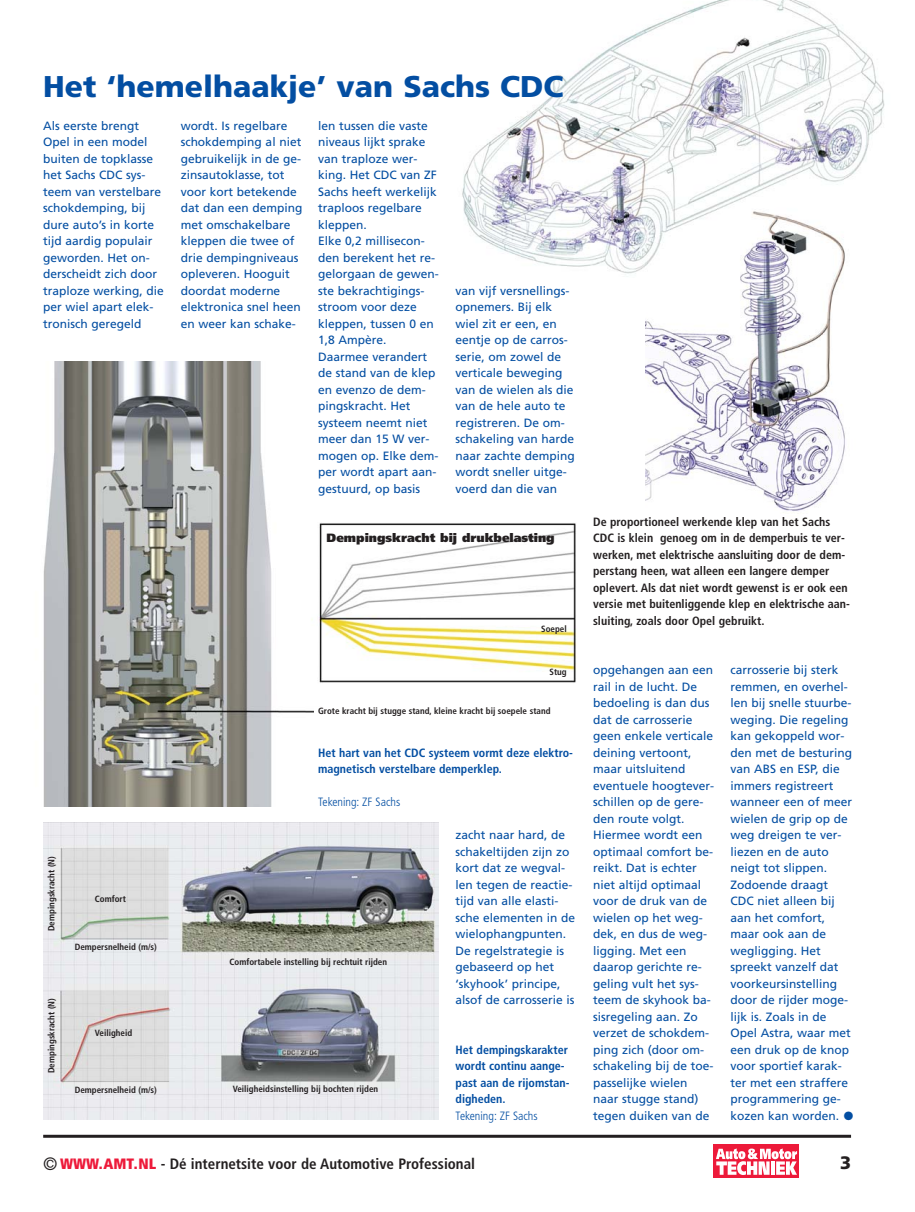
<style>
.page{position:relative;width:915px;height:1212px;background:#fff}
.page>*{position:absolute;margin:0;border:0;box-sizing:border-box;transform-origin:0 0}
.t1{font:900 30px "Frutiger";color:#034ea2}
.t2{font:900 18px "Frutiger";color:#231f20}
.t3{font:700 condensed 15px "Frutiger";color:#231f20}
.t4{font:12px/16.5px "Frutiger";color:#034ea2}
.t5{font:700 condensed 12px/16.5px "Frutiger";color:#231f20}
.t6{font:700 condensed 12px/16.5px "Frutiger";color:#034ea2}
.t7{font:300 condensed 12px "Frutiger";color:#034ea2}
.t8{font:900 12px "Frutiger";color:#231f20}
.t9{font:700 condensed 9px "Frutiger";color:#231f20}
.s1{font-weight:400;font-size:18px}
.s2{font-weight:900;color:#ed1a3a}
</style>
<div class="page">
<img style="left:462px;top:0;width:423px;height:511px">
<div style="left:1px;top:278px;width:644px;height:528px;background:#fff"></div>
<img style="left:43px;top:362px;width:533px;height:444px">
<hr style="left:43px;top:1135px;width:808px;height:3px;background:#231f20">
<img style="left:43px;top:823px;width:396px;height:296px">
<div style="left:315px;top:707px;width:32px;height:83px;background:#fff"></div>
<div style="left:714px;top:1144px;width:85px;height:34px;background:#ed1a3a"></div>
<svg style="left:716px;top:1148px;width:81px;height:27px"></svg>
<h1 class="t1" style="left:43px;top:74px;width:522px">Het ‘hemelhaakje’ van Sachs CDC</h1>
<p class="t4" style="left:43px;top:118px;width:122px">Als eerste brengt<br>Opel in een model buiten de topklasse het Sachs CDC sys&shy;teem van verstelbare schokdemping, bij dure auto’s in korte tijd aardig populair geworden. Het on&shy;derscheidt zich door traploze werking, die per wiel apart elek&shy;tronisch geregeld</p>
<p class="t4" style="left:181px;top:118px;width:123px">wordt. Is regelbare schokdemping al niet gebruikelijk in de ge&shy;zinsautoklasse, tot voor kort betekende dat dan een demping met omschakelbare kleppen die twee of drie dempingniveaus opleveren. Hooguit doordat moderne elektronica snel heen en weer kan schake-</p>
<p class="t4" style="left:318px;top:118px;width:122px">len tussen die vaste niveaus lijkt sprake van traploze wer&shy;king. Het CDC van ZF<br>Sachs heeft werkelijk traploos regelbare kleppen.<br>Elke 0,2 millisecon&shy;den berekent het re&shy;gelorgaan de gewen&shy;ste bekrachtigings&shy;stroom voor deze kleppen, tussen 0 en<br>1,8 Ampère.<br>Daarmee verandert de stand van de klep en evenzo de dem&shy;pingskracht. Het systeem neemt niet meer dan 15 W ver&shy;mogen op. Elke dem&shy;per wordt apart aan&shy;gestuurd, op basis</p>
<p class="t4" style="left:456px;top:283px;width:121px">van vijf versnellings&shy;opnemers. Bij elk wiel zit er een, en eentje op de carros&shy;serie, om zowel de verticale beweging van de wielen als die van de hele auto te registreren. De om&shy;schakeling van harde naar zachte demping wordt sneller uitge&shy;voerd dan die van</p>
<p class="t8" style="left:327px;top:533px;width:230px">Dempingskracht bij drukbelasting</p>
<p class="t9" style="left:541px;top:625px;width:27px">Soepel</p>
<p class="t9" style="left:550px;top:669px;width:19px">Stug</p>
<p class="t9" style="left:318px;top:707px;width:234px">Grote kracht bij stugge stand, kleine kracht bij soepele stand</p>
<p class="t6" style="left:318px;top:745px;width:256px">Het hart van het CDC systeem vormt deze elektro&shy;magnetisch verstelbare demperklep.</p>
<p class="t9" style="left:48px;top:931px;width:76px;rotate:-90deg">Dempingskracht (N)</p>
<p class="t9" style="left:48px;top:1073px;width:76px;rotate:-90deg">Dempingskracht (N)</p>
<p class="t9" style="left:95px;top:895px;width:32px">Comfort</p>
<p class="t9" style="left:75px;top:943px;width:84px">Dempersnelheid (m/s)</p>
<p class="t9" style="left:95px;top:1029px;width:39px">Veiligheid</p>
<p class="t9" style="left:75px;top:1086px;width:84px">Dempersnelheid (m/s)</p>
<p class="t7" style="left:318px;top:797px;width:84px">Tekening: ZF Sachs</p>
<p class="t9" style="left:230px;top:958px;width:159px">Comfortabele instelling bij rechtuit rijden</p>
<p class="t9" style="left:233px;top:1085px;width:147px">Veiligheidsinstelling bij bochten rijden</p>
<p class="t4" style="left:456px;top:828px;width:121px">zacht naar hard, de schakeltijden zijn zo kort dat ze wegval&shy;len tegen de reactie&shy;tijd van alle elasti&shy;sche elementen in de wielophangpunten.<br>De regelstrategie is gebaseerd op het ‘skyhook’ principe, alsof de carrosserie is</p>
<p class="t6" style="left:456px;top:1042px;width:115px">Het dempingskarakter wordt continu aange&shy;past aan de rijomstan&shy;digheden.</p>
<p class="t7" style="left:456px;top:1111px;width:84px">Tekening: ZF Sachs</p>
<p class="t5" style="left:593px;top:514px;width:258px">De proportioneel werkende klep van het Sachs CDC is klein genoeg om in de demperbuis te ver&shy;werken, met elektrische aansluiting door de dem&shy;perstang heen, wat alleen een langere demper oplevert. Als dat niet wordt gewenst is er ook een versie met buitenliggende klep en elektrische aan&shy;sluiting, zoals door Opel gebruikt.</p>
<p class="t4" style="left:593px;top:663px;width:123px">opgehangen aan een rail in de lucht. De bedoeling is dan dus dat de carrosserie geen enkele verticale deining vertoont, maar uitsluitend eventuele hoogtever&shy;schillen op de gere&shy;den route volgt.<br>Hiermee wordt een optimaal comfort be&shy;reikt. Dat is echter niet altijd optimaal voor de druk van de wielen op het weg&shy;dek, en dus de weg&shy;ligging. Met een daarop gerichte re&shy;geling vult het sys&shy;teem de skyhook ba&shy;sisregeling aan. Zo verzet de schokdem&shy;ping zich (door om&shy;schakeling bij de toe&shy;passelijke wielen naar stugge stand) tegen duiken van de</p>
<p class="t4" style="left:731px;top:663px;width:124px">carrosserie bij sterk remmen, en overhel&shy;len bij snelle stuurbe&shy;weging. Die regeling kan gekoppeld wor&shy;den met de besturing van ABS en ESP, die immers registreert wanneer een of meer wielen de grip op de weg dreigen te ver&shy;liezen en de auto neigt tot slippen.<br>Zodoende draagt<br>CDC niet alleen bij aan het comfort, maar ook aan de wegligging. Het spreekt vanzelf dat voorkeursinstelling door de rijder moge&shy;lijk is. Zoals in de<br>Opel Astra, waar met een druk op de knop voor sportief karak&shy;ter met een straffere programmering ge&shy;kozen kan worden. ●</p>
<p class="t3" style="left:43px;top:1158px;width:433px"><span class="s1">©</span> <span class="s2">WWW.AMT.NL</span> - Dé internetsite voor de Automotive Professional</p>
<h2 class="t2" style="left:840px;top:1156px;width:13px">3</h2>
</div>
